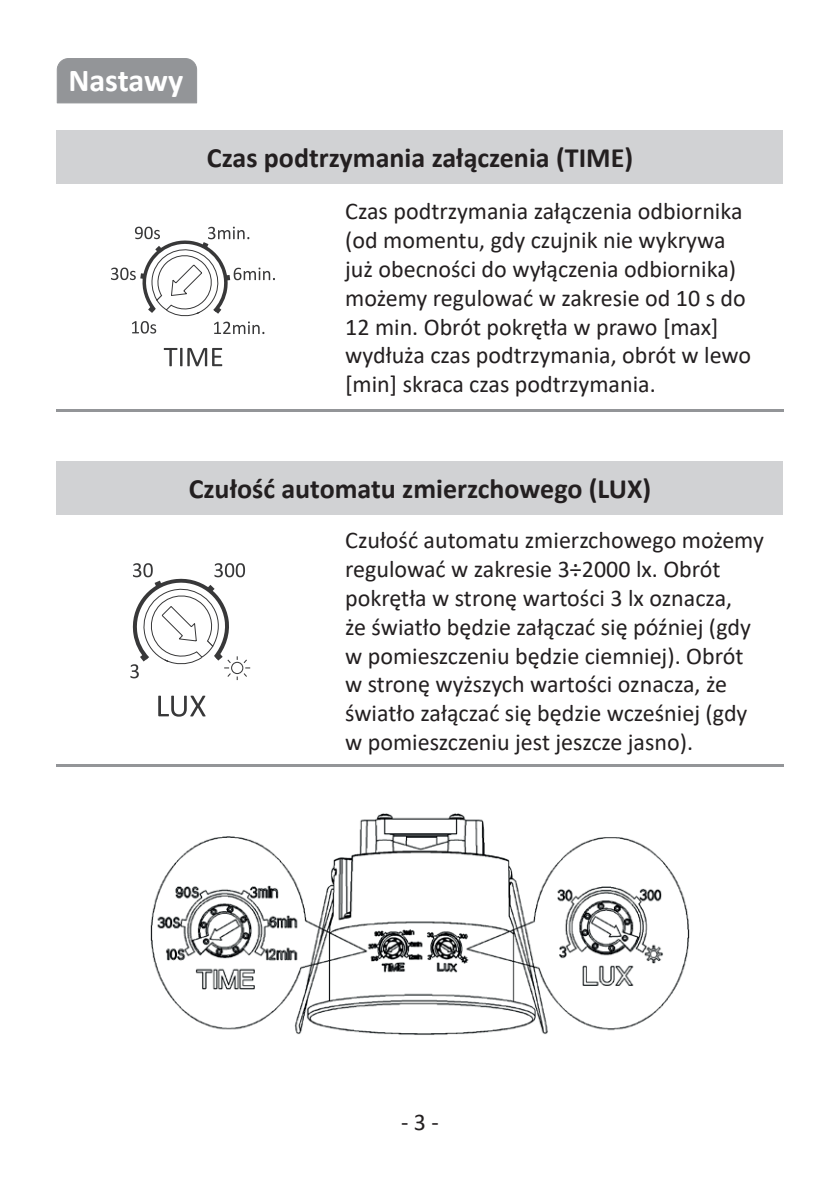
<style>
.page{position:relative;width:840px;height:1191px;background:#fff}
.page>*{position:absolute;margin:0;border:0;box-sizing:border-box;transform-origin:0 0}
.t1{font:700 32px "Calibri";letter-spacing:-.005em;color:#fff}
.t2{font:700 28px "Calibri";color:#231f20}
.t3{font:24px/28.8px "Calibri";color:#231f20}
</style>
<div class="page">
<div style="left:57px;top:130px;width:725px;height:53px;background:#d1d2d4"></div>
<hr style="left:57px;top:409px;width:272px;height:2px;background:#939598">
<hr style="left:329px;top:409px;width:453px;height:2px;background:#939598">
<svg style="left:111px;top:227px;width:164px;height:139px"></svg>
<div style="left:57px;top:461px;width:725px;height:53px;background:#d1d2d4"></div>
<hr style="left:57px;top:765px;width:272px;height:2px;background:#939598">
<hr style="left:329px;top:765px;width:453px;height:2px;background:#939598">
<svg style="left:130px;top:563px;width:121px;height:153px"></svg>
<img style="left:151px;top:813px;width:537px;height:222px">
<div style="left:57px;top:58px;width:140px;height:45px;background:#939598"></div>
<h1 class="t1" style="left:68px;top:58px;width:116px">Nastawy</h1>
<p class="t2" style="left:207px;top:138px;width:427px">Czas podtrzymania załączenia (TIME)</p>
<p class="t3" style="left:345px;top:196px;width:407px">Czas podtrzymania załączenia odbiornika (od momentu, gdy czujnik nie wykrywa już obecności do wyłączenia odbiornika) możemy regulować w zakresie od 10 s do 12 min. Obrót pokrętła w prawo [max] wydłuża czas podtrzymania, obrót w lewo [min] skraca czas podtrzymania.</p>
<p class="t2" style="left:189px;top:469px;width:463px">Czułość automatu zmierzchowego (LUX)</p>
<p class="t3" style="left:345px;top:525px;width:420px">Czułość automatu zmierzchowego możemy regulować w zakresie 3÷2000 lx. Obrót pokrętła w stronę wartości 3 lx oznacza,<br>że światło będzie załączać się później (gdy w pomieszczeniu będzie ciemniej). Obrót w stronę wyższych wartości oznacza, że światło załączać się będzie wcześniej (gdy w pomieszczeniu jest jeszcze jasno).</p>
<p class="t3" style="left:401px;top:1106px;width:39px">- 3 -</p>
</div>
